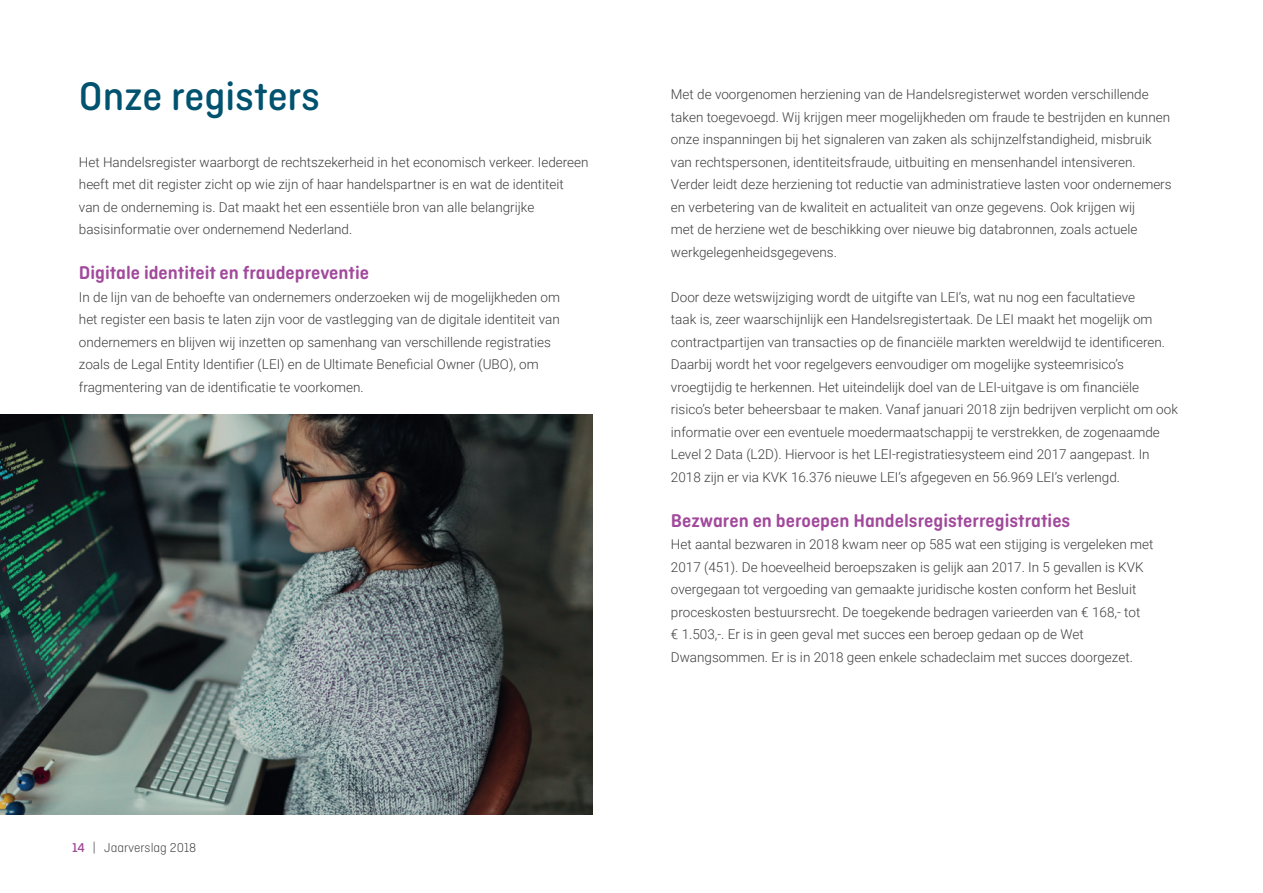
<style>
.page{position:relative;width:1263px;height:893px;background:#fff}
.page>*{position:absolute;margin:0;border:0;box-sizing:border-box;transform-origin:0 0}
.Heading{font:500 42px "Ciutadella Rounded";color:#00526e}
.Tussenkopjes{font:600 19.5px "Ciutadella Rounded";color:#a1499b}
.Bodytekst{font:300 13.5px/22.5px "Roboto";color:#3e3e3f}
.t1{font:300 13.5px "Ciutadella Rounded";color:#3e3e3f}
.s1{font-weight:500;color:#a1499b}
</style>
<div class="page">
<img style="left:0;top:414px;width:592px;height:400px">
<h1 class="Heading" style="left:79px;top:73px;width:243px">Onze registers</h1>
<p class="Bodytekst" style="left:79px;top:150px;width:511px">Het Handelsregister waarborgt de rechtszekerheid in het economisch verkeer. Iedereen heeft met dit register zicht op wie zijn of haar handelspartner is en wat de identiteit<br>van de onderneming is. Dat maakt het een essentiële bron van alle belangrijke basisinformatie over ondernemend Nederland.</p>
<p class="Tussenkopjes" style="left:79px;top:262px;width:292px">Digitale identiteit en fraudepreventie</p>
<p class="Bodytekst" style="left:79px;top:285px;width:483px">In de lijn van de behoefte van ondernemers onderzoeken wij de mogelijkheden om het register een basis te laten zijn voor de vastlegging van de digitale identiteit van ondernemers en blijven wij inzetten op samenhang van verschillende registraties zoals de Legal Entity Identifier (LEI) en de Ultimate Beneficial Owner (UBO), om fragmentering van de identificatie te voorkomen.</p>
<p class="t1" style="left:72px;top:840px;width:126px"><span class="s1">14</span> | Jaarverslag 2018</p>
<p class="Bodytekst" style="left:671px;top:82px;width:502px">Met de voorgenomen herziening van de Handelsregisterwet worden verschillende taken toegevoegd. Wij krijgen meer mogelijkheden om fraude te bestrijden en kunnen onze inspanningen bij het signaleren van zaken als schijnzelfstandigheid, misbruik van rechtspersonen, identiteitsfraude, uitbuiting en mensenhandel intensiveren.<br>Verder leidt deze herziening tot reductie van administratieve lasten voor ondernemers en verbetering van de kwaliteit en actualiteit van onze gegevens. Ook krijgen wij<br>met de herziene wet de beschikking over nieuwe big databronnen, zoals actuele werkgelegenheidsgegevens.</p>
<p class="Bodytekst" style="left:671px;top:285px;width:509px">Door deze wetswijziging wordt de uitgifte van LEI’s, wat nu nog een facultatieve<br>taak is, zeer waarschijnlijk een Handelsregistertaak. De LEI maakt het mogelijk om contractpartijen van transacties op de financiële markten wereldwijd te identificeren.<br>Daarbij wordt het voor regelgevers eenvoudiger om mogelijke systeemrisico’s vroegtijdig te herkennen. Het uiteindelijk doel van de LEI-uitgave is om financiële risico’s beter beheersbaar te maken. Vanaf januari 2018 zijn bedrijven verplicht om ook informatie over een eventuele moedermaatschappij te verstrekken, de zogenaamde Level 2 Data (L2D). Hiervoor is het LEI-registratiesysteem eind 2017 aangepast. In 2018 zijn er via KVK 16.376 nieuwe LEI’s afgegeven en 56.969 LEI’s verlengd.</p>
<p class="Tussenkopjes" style="left:671px;top:509px;width:401px">Bezwaren en beroepen Handelsregisterregistraties</p>
<p class="Bodytekst" style="left:671px;top:532px;width:484px">Het aantal bezwaren in 2018 kwam neer op 585 wat een stijging is vergeleken met 2017 (451). De hoeveelheid beroepszaken is gelijk aan 2017. In 5 gevallen is KVK overgegaan tot vergoeding van gemaakte juridische kosten conform het Besluit proceskosten bestuursrecht. De toegekende bedragen varieerden van € 168,- tot<br>€ 1.503,-. Er is in geen geval met succes een beroep gedaan op de Wet Dwangsommen. Er is in 2018 geen enkele schadeclaim met succes doorgezet.</p>
</div>
